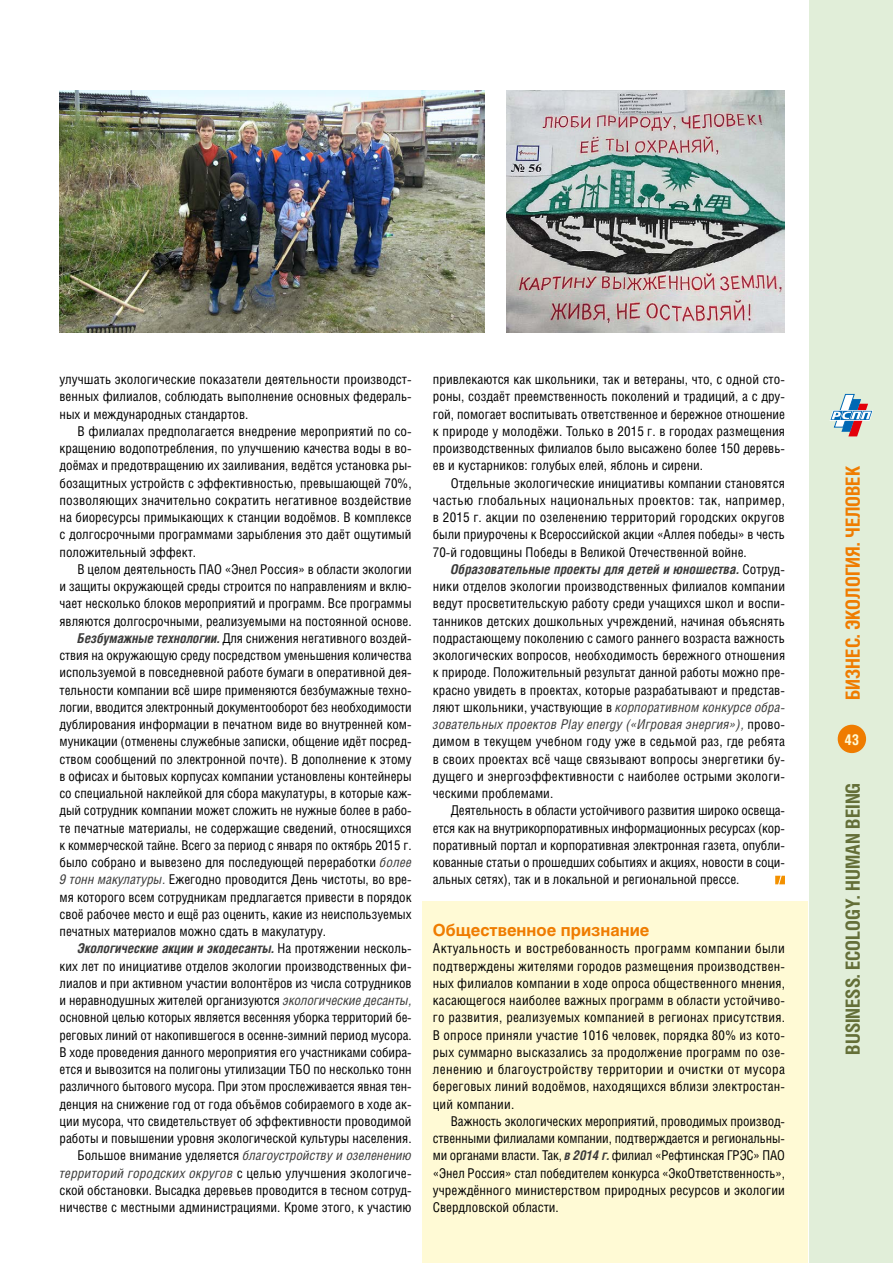
<style>
.page{position:relative;width:893px;height:1263px;background:#fff}
.page>*{position:absolute;margin:0;border:0;box-sizing:border-box;transform-origin:0 0}
.t1{font:700 19.5px "Helios Cond C";color:#646f38}
.t2{font:700 19.5px "Helios Cond C";color:#ef7c00}
.t3{font:700 16.5px "Helios C";color:#ef7c00}
.t4{font:700 15px "Helios Cond C";color:#fffad5}
.t5{font:13.5px/17.2px "Helios Cond C";color:#000;text-align:justify}
.t6{font:italic 13.5px "Helios Cond C";letter-spacing:.005em;color:#3a3a39}
.t7{font:italic 700 13.5px "Helios Cond C";color:#3a3a39}
.s1{font-weight:700;font-style:italic;color:#3a3a39}
.s2{font-style:italic;color:#3a3a39}
.s3{font-weight:400;font-style:normal;color:#000}
.s4{font-style:normal;color:#000}
</style>
<div class="page">
<div style="left:809px;top:0;width:84px;height:1263px;background:#e1eed9"></div>
<svg style="left:830px;top:394px;width:43px;height:42px"></svg>
<div style="left:838px;top:725px;width:27px;height:27px;background:#ef7c00;border-radius:50%"></div>
<div style="left:838px;top:725px;width:28px;height:28px;border:1px solid #ef7c00;border-radius:50%"></div>
<svg style="left:775px;top:876px;width:10px;height:8px"></svg>
<div style="left:422px;top:902px;width:386px;height:361px;background:#fffad5"></div>
<img style="left:60px;top:90px;width:425px;height:243px">
<img style="left:506px;top:90px;width:279px;height:243px">
<p class="t5" style="left:60px;top:370px;width:354px">улучшать экологические показатели деятельности производст&shy;венных филиалов, соблюдать выполнение основных федераль&shy;ных и международных стандартов.</p>
<p class="t5" style="left:60px;top:422px;width:354px;text-indent:18px">В филиалах предполагается внедрение мероприятий по со&shy;кращению водопотребления, по улучшению качества воды в во&shy;доёмах и предотвращению их заиливания, ведётся установка ры&shy;бозащитных устройств с эффективностью, превышающей 70%, позволяющих значительно сократить негативное воздействие на биоресурсы примыкающих к станции водоёмов. В комплексе с долгосрочными программами зарыбления это даёт ощутимый положительный эффект.</p>
<p class="t5" style="left:78px;top:560px;width:336px">В целом деятельность ПАО «Энел Россия» в области экологии</p>
<p class="t5" style="left:60px;top:577px;width:354px">и защиты окружающей среды строится по направлениям и вклю-</p>
<p class="t5" style="left:60px;top:595px;width:354px">чает несколько блоков мероприятий и программ. Все программы</p>
<p class="t5" style="left:60px;top:612px;width:354px">являются долгосрочными, реализуемыми на постоянной основе.</p>
<p class="t5" style="left:78px;top:629px;width:336px"><span class="s1">Безбумажные технологии.</span> Для снижения негативного воздей-</p>
<p class="t5" style="left:60px;top:646px;width:353px">ствия на окружающую среду посредством уменьшения количества</p>
<p class="t5" style="left:60px;top:664px;width:354px">используемой в повседневной работе бумаги в оперативной дея-</p>
<p class="t5" style="left:60px;top:681px;width:354px">тельности компании всё шире применяются безбумажные техно-</p>
<p class="t5" style="left:60px;top:698px;width:354px">логии, вводится электронный документооборот без необходимости</p>
<p class="t5" style="left:60px;top:715px;width:354px">дублирования информации в печатном виде во внутренней ком-</p>
<p class="t5" style="left:60px;top:733px;width:354px">муникации (отменены служебные записки, общение идёт посред-</p>
<p class="t5" style="left:60px;top:750px;width:354px">ством сообщений по электронной почте). В дополнение к этому</p>
<p class="t5" style="left:60px;top:767px;width:353px">в офисах и бытовых корпусах компании установлены контейнеры</p>
<p class="t5" style="left:60px;top:784px;width:354px">со специальной наклейкой для сбора макулатуры, в которые каж-</p>
<p class="t5" style="left:60px;top:802px;width:354px">дый сотрудник компании может сложить не нужные более в рабо-</p>
<p class="t5" style="left:60px;top:819px;width:353px">те печатные материалы, не содержащие сведений, относящихся</p>
<p class="t5" style="left:60px;top:836px;width:354px">к коммерческой тайне. Всего за период с января по октябрь 2015 г.</p>
<p class="t5" style="left:60px;top:853px;width:354px">было собрано и вывезено для последующей переработки <span class="s2">более</span></p>
<p class="t5" style="left:60px;top:871px;width:354px"><span class="s2">9 тонн макулатуры.</span> Ежегодно проводится День чистоты, во вре-</p>
<p class="t5" style="left:60px;top:888px;width:354px">мя которого всем сотрудникам предлагается привести в порядок</p>
<p class="t5" style="left:60px;top:905px;width:354px">своё рабочее место и ещё раз оценить, какие из неиспользуемых</p>
<p class="t5" style="left:60px;top:922px;width:268px">печатных материалов можно сдать в макулатуру.</p>
<p class="t7" style="left:78px;top:940px;width:336px">Экологические акции и экодесанты. <span class="s3">На протяжении несколь-</span></p>
<p class="t5" style="left:60px;top:957px;width:354px">ких лет по инициативе отделов экологии производственных фи-</p>
<p class="t5" style="left:60px;top:974px;width:354px">лиалов и при активном участии волонтёров из числа сотрудников</p>
<p class="t5" style="left:60px;top:991px;width:353px">и неравнодушных жителей организуются <span class="s2">экологические десанты,</span></p>
<p class="t5" style="left:60px;top:1009px;width:354px">основной целью которых является весенняя уборка территорий бе-</p>
<p class="t5" style="left:60px;top:1026px;width:354px">реговых линий от накопившегося в осенне-зимний период мусора.</p>
<p class="t5" style="left:60px;top:1043px;width:354px">В ходе проведения данного мероприятия его участниками собира-</p>
<p class="t5" style="left:60px;top:1060px;width:354px">ется и вывозится на полигоны утилизации ТБО по несколько тонн</p>
<p class="t5" style="left:60px;top:1078px;width:354px">различного бытового мусора. При этом прослеживается явная тен-</p>
<p class="t5" style="left:60px;top:1095px;width:354px">денция на снижение год от года объёмов собираемого в ходе ак-</p>
<p class="t5" style="left:60px;top:1112px;width:354px">ции мусора, что свидетельствует об эффективности проводимой</p>
<p class="t5" style="left:60px;top:1129px;width:354px">работы и повышении уровня экологической культуры населения.</p>
<p class="t6" style="left:78px;top:1147px;width:336px"><span class="s4">Большое внимание уделяется</span> благоустройству и озеленению</p>
<p class="t6" style="left:60px;top:1165px;width:354px">территорий городских округов <span class="s4">с целью улучшения экологиче-</span></p>
<p class="t5" style="left:60px;top:1181px;width:354px">ской обстановки. Высадка деревьев проводится в тесном сотруд-</p>
<p class="t5" style="left:60px;top:1198px;width:354px">ничестве с местными администрациями. Кроме этого, к участию</p>
<p class="t5" style="left:433px;top:370px;width:354px">привлекаются как школьники, так и ветераны, что, с одной сто&shy;роны, создаёт преемственность поколений и традиций, а с дру&shy;гой, помогает воспитывать ответственное и бережное отношение к природе у молодёжи. Только в 2015 г. в городах размещения производственных филиалов было высажено более 150 деревь&shy;ев и кустарников: голубых елей, яблонь и сирени.</p>
<p class="t5" style="left:433px;top:474px;width:354px;text-indent:18px">Отдельные экологические инициативы компании становятся частью глобальных национальных проектов: так, например, в 2015 г. акции по озеленению территорий городских округов были приурочены к Всероссийской акции «Аллея победы» в честь 70-й годовщины Победы в Великой Отечественной войне.</p>
<p class="t5" style="left:433px;top:560px;width:354px;text-indent:18px"><span class="s1">Образовательные проекты для детей и юношества.</span> Сотруд&shy;ники отделов экологии производственных филиалов компании ведут просветительскую работу среди учащихся школ и воспи&shy;танников детских дошкольных учреждений, начиная объяснять подрастающему поколению с самого раннего возраста важность экологических вопросов, необходимость бережного отношения к природе. Положительный результат данной работы можно пре&shy;красно увидеть в проектах, которые разрабатывают и представ&shy;ляют школьники, участвующие в <span class="s2">корпоративном конкурсе обра&shy;зовательных проектов Play energy («Игровая энергия»),</span> прово&shy;димом в текущем учебном году уже в седьмой раз, где ребята в своих проектах всё чаще связывают вопросы энергетики бу&shy;дущего и энергоэффективности с наиболее острыми экологи&shy;ческими проблемами.</p>
<p class="t5" style="left:433px;top:802px;width:354px;text-indent:18px">Деятельность в области устойчивого развития широко освеща&shy;ется как на внутрикорпоративных информационных ресурсах (кор&shy;поративный портал и корпоративная электронная газета, опубли&shy;кованные статьи о прошедших событиях и акциях, новости в соци&shy;альных сетях), так и в локальной и региональной прессе.</p>
<p class="t3" style="left:433px;top:921px;width:218px">Общественное признание</p>
<p class="t5" style="left:433px;top:940px;width:354px">Актуальность и востребованность программ компании были подтверждены жителями городов размещения производствен&shy;ных филиалов компании в ходе опроса общественного мнения, касающегося наиболее важных программ в области устойчиво&shy;го развития, реализуемых компанией в регионах присутствия.<br>В опросе приняли участие 1016 человек, порядка 80% из кото&shy;рых суммарно высказались за продолжение программ по озе&shy;ленению и благоустройству территории и очистки от мусора береговых линий водоёмов, находящихся вблизи электростан&shy;ций компании.</p>
<p class="t5" style="left:433px;top:1112px;width:354px;text-indent:18px">Важность экологических мероприятий, проводимых производ&shy;ственными филиалами компании, подтверждается и региональны&shy;ми органами власти. Так, <span class="s1">в 2014 г.</span> филиал «Рефтинская ГРЭС» ПАО «Энел Россия» стал победителем конкурса «ЭкоОтветственность», учреждённого министерством природных ресурсов и экологии Свердловской области.</p>
<h1 class="t2" style="left:841px;top:700px;width:236px;rotate:-90deg">БИЗНЕС. ЭКОЛОГИЯ. ЧЕЛОВЕК</h1>
<p class="t4" style="left:844px;top:730px;width:16px">43</p>
<h1 class="t1" style="left:841px;top:1054px;width:273px;rotate:-90deg">Business. Ecology. Human being</h1>
</div>
